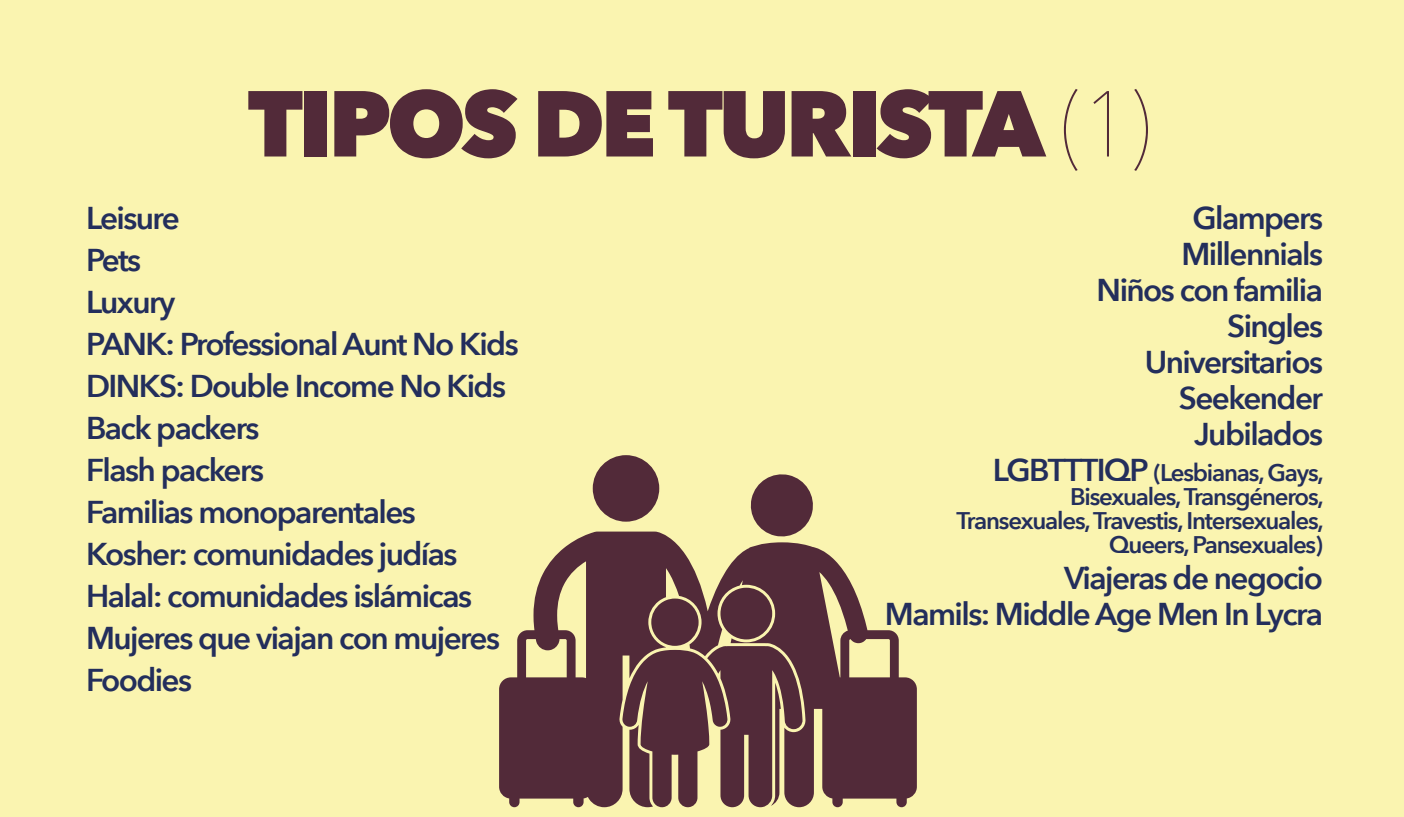
<style>
.page{position:relative;width:1404px;height:817px;background:#fff}
.page>*{position:absolute;margin:0;border:0;box-sizing:border-box;transform-origin:0 0}
.t1{font:800 92.4px "Avenir Next";letter-spacing:-.05em;color:#522a39}
.t2{font:600 31.5px/42px "Avenir Next";letter-spacing:-.05em;color:#232e5c;text-align:right}
.t3{font:600 24px/24px "Avenir Next";letter-spacing:-.05em;color:#232e5c;text-align:right}
.s1{font-weight:200}
.s2{font-size:31.5px}
</style>
<div class="page">
<div style="left:0;top:1px;width:1403px;height:815px;background:#faf4b0"></div>
<svg style="left:499px;top:531px;width:417px;height:276px;fill:#522a39"></svg>
<div style="left:592px;top:455px;width:67px;height:66px;background:#522a39;border-radius:50%"></div>
<svg style="left:747px;top:474px;width:69px;height:65px"></svg>
<svg style="left:622px;top:587px;width:180px;height:220px;background:#6e4c4d"></svg>
<h1 class="t1" style="left:248px;top:67px;width:908px">TIPOS DE TURISTA <span class="s1">(1)</span></h1>
<p class="t2" style="left:86px;top:196px;width:434px;text-align:left">Leisure<br>Pets<br>Luxury<br>PANK: Professional Aunt No Kids<br>DINKS: Double Income No Kids<br>Back packers<br>Flash packers<br>Familias monoparentales<br>Kosher: comunidades judías<br>Halal: comunidades islámicas<br>Mujeres que viajan con mujeres<br>Foodies</p>
<p class="t2" style="left:1096px;top:199px;width:228px;line-height:36px">Glampers<br>Millennials<br>Niños con familia<br>Singles<br>Universitarios<br>Seekender<br>Jubilados</p>
<p class="t3" style="left:956px;top:460px;width:368px"><span class="s2">LGBTTTIQP</span> (Lesbianas, Gays,<br>Bisexuales, Transgéneros,<br>Transexuales, Travestis, Intersexuales,<br>Queers, Pansexuales)</p>
<p class="t2" style="left:884px;top:559px;width:439px;line-height:36px">Viajeras de negocio<br>Mamils: Middle Age Men In Lycra</p>
</div>
